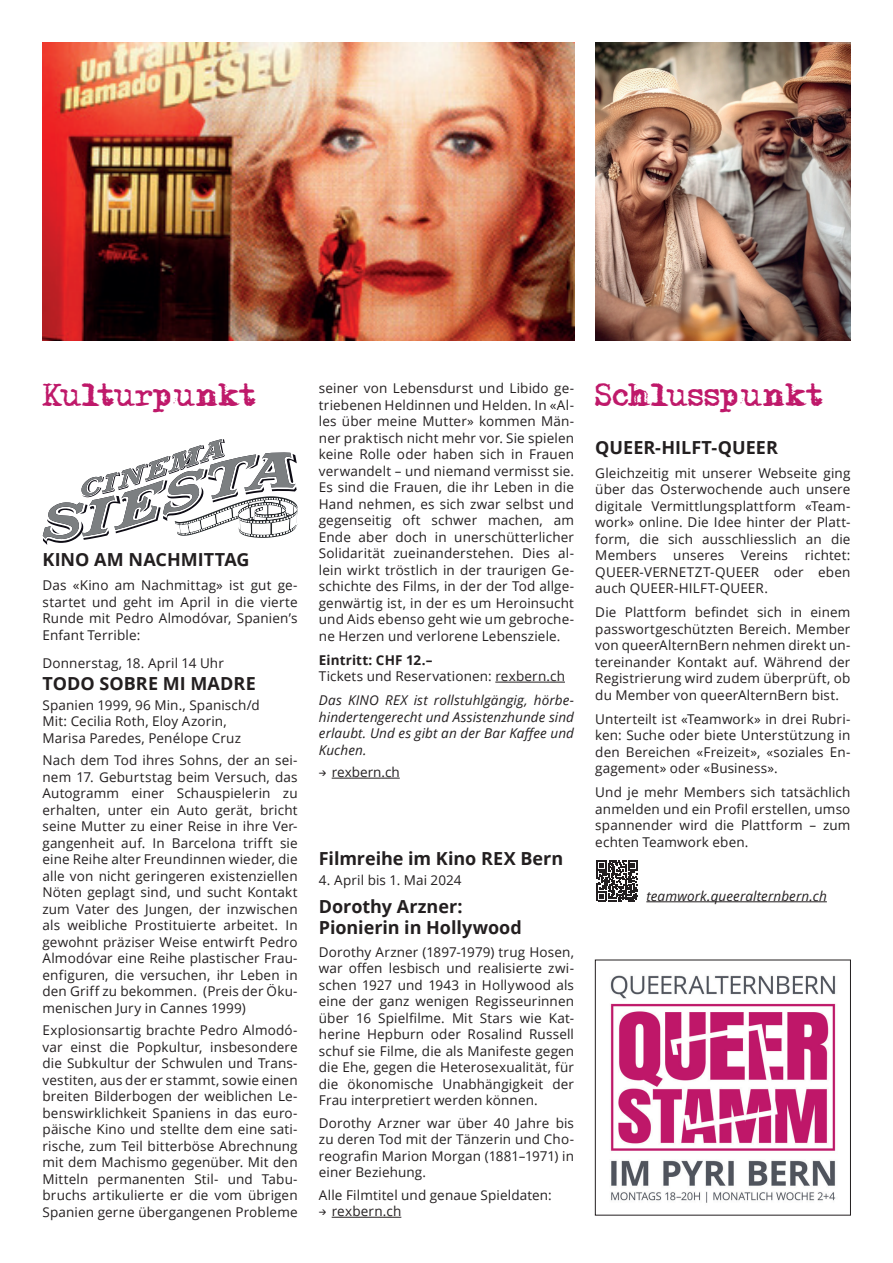
<style>
.page{position:relative;width:893px;height:1263px;background:#fff}
.page>*{position:absolute;margin:0;border:0;box-sizing:border-box;transform-origin:0 0}
.t1{font:28.5px "Adler";letter-spacing:-.035em;color:#bf196a}
.t2{font:700 18px/21px "Open Sans";color:#231f20}
.t3{font:13.5px/16.5px "Open Sans";letter-spacing:.01em;color:#231f20;text-align:justify}
.t4{font:italic 13.5px/16.5px "Open Sans";letter-spacing:.01em;color:#231f20;text-align:justify}
.t5{font:700 13.5px "Open Sans";letter-spacing:.01em;color:#231f20}
.s1{font-family:"Monotalic"}
</style>
<div class="page">
<hr style="left:332px;top:1217px;width:69px;height:1px;background:#231f20">
<img style="left:595px;top:43px;width:255px;height:297px">
<svg style="left:43px;top:439px;width:255px;height:106px"></svg>
<img style="left:43px;top:43px;width:531px;height:297px">
<hr style="left:495px;top:682px;width:70px;height:1px;background:#231f20">
<hr style="left:332px;top:778px;width:68px;height:1px;background:#231f20">
<hr style="left:646px;top:901px;width:181px;height:1px;background:#231f20">
<img style="left:610px;top:975px;width:226px;height:228px">
<div style="left:595px;top:960px;width:256px;height:255px;border:1px solid #231f20"></div>
<svg style="left:597px;top:860px;width:41px;height:41px"></svg>
<h1 class="t1" style="left:43px;top:383px;width:216px">Kulturpunkt</h1>
<h2 class="t2" style="left:43px;top:549px;width:209px">KINO AM NACHMITTAG</h2>
<p class="t3" style="left:43px;top:577px;width:257px">Das «Kino am Nachmittag» ist gut ge&shy;startet und geht im April in die vierte Runde mit Pedro Almodóvar, Spanien’s Enfant Terrible:</p>
<p class="t3" style="left:43px;top:655px;width:183px">Donnerstag, 18. April 14 Uhr</p>
<h2 class="t2" style="left:43px;top:672px;width:215px">TODO SOBRE MI MADRE</h2>
<p class="t3" style="left:43px;top:696px;width:219px;text-align:left">Spanien 1999, 96 Min., Spanisch/d<br>Mit: Cecilia Roth, Eloy Azorin,<br>Marisa Paredes, Penélope Cruz</p>
<p class="t3" style="left:43px;top:751px;width:257px">Nach dem Tod ihres Sohns, der an sei&shy;nem 17. Geburtstag beim Versuch, das Autogramm einer Schauspielerin zu erhalten, unter ein Auto gerät, bricht seine Mutter zu einer Reise in ihre Ver&shy;gangenheit auf. In Barcelona trifft sie eine Reihe alter Freundinnen wieder, die alle von nicht geringeren existenziellen Nöten geplagt sind, und sucht Kontakt zum Vater des Jungen, der inzwischen als weibliche Prostituierte arbeitet. In gewohnt präziser Weise entwirft Pedro Almodóvar eine Reihe plastischer Frau&shy;enfiguren, die versuchen, ihr Leben in den Griff zu bekommen. (Preis der Öku&shy;menischen Jury in Cannes 1999)</p>
<p class="t3" style="left:43px;top:1021px;width:257px">Explosionsartig brachte Pedro Almodó&shy;var einst die Popkultur, insbesondere die Subkultur der Schwulen und Trans&shy;vestiten, aus der er stammt, sowie einen breiten Bilderbogen der weiblichen Le&shy;benswirklichkeit Spaniens in das euro&shy;päische Kino und stellte dem eine sati&shy;rische, zum Teil bitterböse Abrechnung mit dem Machismo gegenüber. Mit den Mitteln permanenten Stil- und Tabu&shy;bruchs artikulierte er die vom übrigen Spanien gerne übergangenen Probleme</p>
<p class="t3" style="left:319px;top:380px;width:257px">seiner von Lebensdurst und Libido ge&shy;triebenen Heldinnen und Helden. In «Al&shy;les über meine Mutter» kommen Män&shy;ner praktisch nicht mehr vor. Sie spielen keine Rolle oder haben sich in Frauen verwandelt – und niemand vermisst sie.<br>Es sind die Frauen, die ihr Leben in die Hand nehmen, es sich zwar selbst und gegenseitig oft schwer machen, am Ende aber doch in unerschütterlicher Solidarität zueinanderstehen. Dies al&shy;lein wirkt tröstlich in der traurigen Ge&shy;schichte des Films, in der der Tod allge&shy;genwärtig ist, in der es um Heroinsucht und Aids ebenso geht wie um gebroche&shy;ne Herzen und verlorene Lebensziele.</p>
<p class="t5" style="left:319px;top:650px;width:115px">Eintritt: CHF 12.–</p>
<p class="t3" style="left:319px;top:667px;width:248px">Tickets und Reservationen: rexbern.ch</p>
<p class="t4" style="left:319px;top:691px;width:257px">Das KINO REX ist rollstuhlgängig, hörbe&shy;hindertengerecht und Assistenzhunde sind erlaubt. Und es gibt an der Bar Kaffee und Kuchen.</p>
<p class="t3" style="left:319px;top:763px;width:82px"><span class="s1">→</span> rexbern.ch</p>
<h2 class="t2" style="left:319px;top:848px;width:246px">Filmreihe im Kino REX Bern</h2>
<p class="t3" style="left:319px;top:871px;width:144px">4. April bis 1. Mai 2024</p>
<h2 class="t2" style="left:319px;top:896px;width:204px">Dorothy Arzner:<br>Pionierin in Hollywood</h2>
<p class="t3" style="left:319px;top:943px;width:257px">Dorothy Arzner (1897-1979) trug Hosen, war offen lesbisch und realisierte zwi&shy;schen 1927 und 1943 in Hollywood als eine der ganz wenigen Regisseurinnen über 16 Spielfilme. Mit Stars wie Kat&shy;herine Hepburn oder Rosalind Russell schuf sie Filme, die als Manifeste gegen die Ehe, gegen die Heterosexualität, für die ökonomische Unabhängigkeit der Frau interpretiert werden können.</p>
<p class="t3" style="left:319px;top:1114px;width:257px">Dorothy Arzner war über 40 Jahre bis zu deren Tod mit der Tänzerin und Cho&shy;reografin Marion Morgan (1881–1971) in einer Beziehung.</p>
<p class="t3" style="left:319px;top:1186px;width:234px">Alle Filmtitel und genaue Spieldaten:</p>
<p class="t3" style="left:319px;top:1203px;width:84px"><span class="s1">→</span> rexbern.ch</p>
<h1 class="t1" style="left:595px;top:383px;width:230px">Schlusspunkt</h1>
<h2 class="t2" style="left:595px;top:436px;width:184px">QUEER-HILFT-QUEER</h2>
<p class="t3" style="left:595px;top:464px;width:257px">Gleichzeitig mit unserer Webseite ging über das Osterwochende auch unsere digitale Vermittlungsplattform «Team&shy;work» online. Die Idee hinter der Platt&shy;form, die sich ausschliesslich an die Members unseres Vereins richtet:<br>QUEER-VERNETZT-QUEER oder eben auch QUEER-HILFT-QUEER.</p>
<p class="t3" style="left:595px;top:604px;width:257px">Die Plattform befindet sich in einem passwortgeschützten Bereich. Member von queerAlternBern nehmen direkt un&shy;tereinander Kontakt auf. Während der Registrierung wird zudem überprüft, ob du Member von queerAlternBern bist.</p>
<p class="t3" style="left:595px;top:710px;width:257px">Unterteilt ist «Teamwork» in drei Rubri&shy;ken: Suche oder biete Unterstützung in den Bereichen «Freizeit», «soziales En&shy;gagement» oder «Business».</p>
<p class="t3" style="left:595px;top:784px;width:257px">Und je mehr Members sich tatsächlich anmelden und ein Profil erstellen, umso spannender wird die Plattform – zum echten Teamwork eben.</p>
<p class="t4" style="left:646px;top:887px;width:182px">teamwork.queeralternbern.ch</p>
</div>
